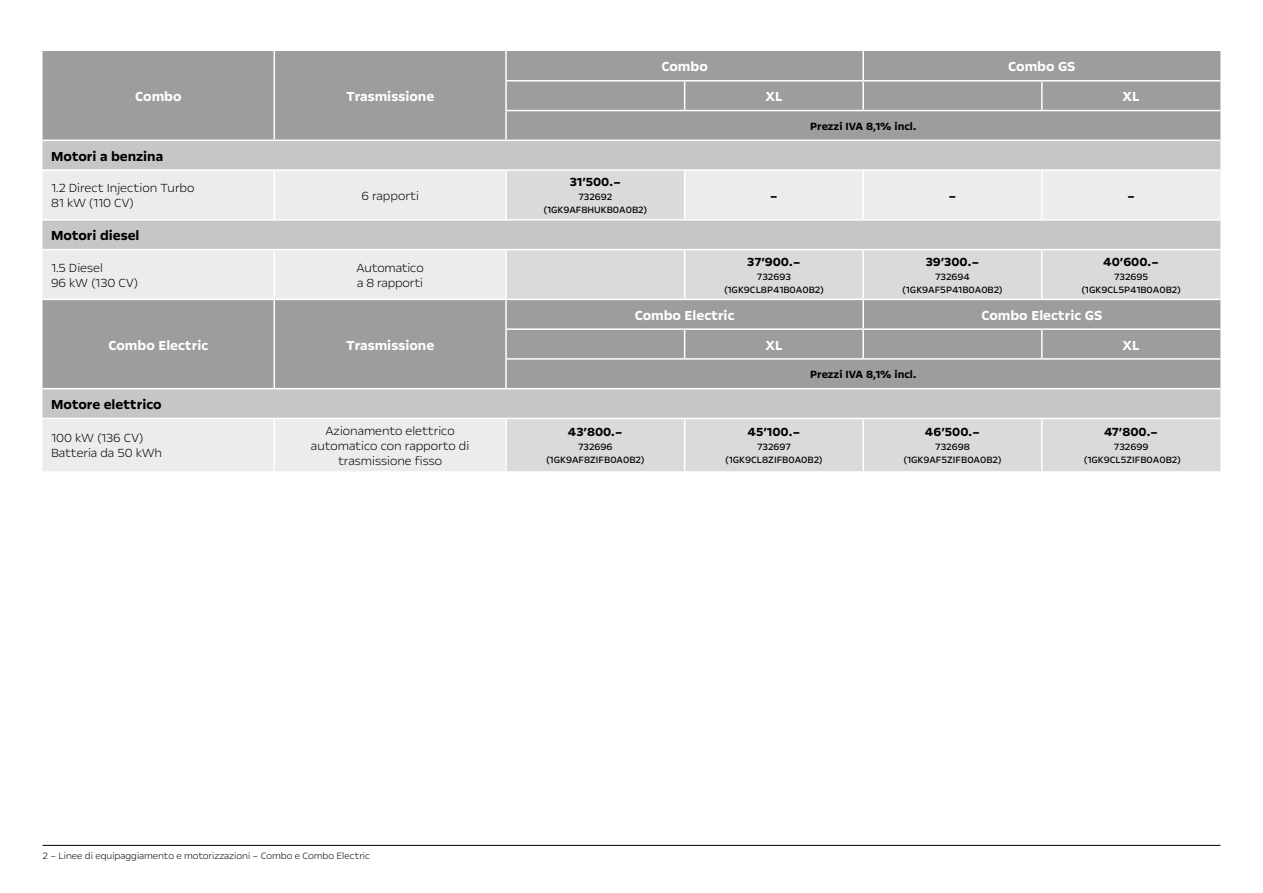
<style>
.page{position:relative;width:1263px;height:893px;background:#fff}
.page>*{position:absolute;margin:0;border:0;box-sizing:border-box;transform-origin:0 0}
.t1{font:700 15px "Opel Next";color:#fff}
.t2{font:700 15px "Opel Next";color:#000}
.t3{font:300 13.5px/15px "Opel Next";color:#000}
.t4{font:700 13.5px "Opel Next";color:#000}
.t5{font:700 12px "Opel Next";color:#000}
.t6{font:10.5px/13.5px "Opel Next";color:#000;text-align:center}
.t7{font:300 10.5px "Opel Next";color:#000}
</style>
<div class="page">
<hr style="left:43px;top:845px;width:1177px;height:1px;background:#000">
<div style="left:43px;top:51px;width:1177px;height:89px;background:#9c9d9d"></div>
<div style="left:43px;top:141px;width:1177px;height:28px;background:#c5c6c6"></div>
<svg style="left:43px;top:171px;width:463px;height:300px;background:#cccdcd"></svg>
<svg style="left:506px;top:171px;width:714px;height:300px;background:#c6c6c7"></svg>
<hr style="left:274px;top:51px;width:1px;height:30px;background:#fff">
<hr style="left:274px;top:81px;width:1px;height:30px;background:#fff">
<svg style="left:274px;top:111px;width:1px;height:29px"></svg>
<hr style="left:505px;top:51px;width:2px;height:29px;background:#fff">
<hr style="left:862px;top:51px;width:2px;height:29px;background:#fff">
<hr style="left:505px;top:80px;width:180px;height:2px;background:#fff">
<hr style="left:505px;top:82px;width:2px;height:28px;background:#fff">
<hr style="left:685px;top:80px;width:178px;height:2px;background:#fff">
<svg style="left:684px;top:82px;width:1px;height:28px"></svg>
<hr style="left:863px;top:80px;width:179px;height:2px;background:#fff">
<hr style="left:862px;top:82px;width:2px;height:28px;background:#fff">
<hr style="left:1042px;top:80px;width:178px;height:2px;background:#fff">
<svg style="left:1041px;top:82px;width:1px;height:28px"></svg>
<hr style="left:505px;top:110px;width:180px;height:1px;background:#fff">
<hr style="left:505px;top:111px;width:2px;height:29px;background:#fff">
<hr style="left:685px;top:110px;width:178px;height:1px;background:#fff">
<hr style="left:863px;top:110px;width:179px;height:1px;background:#fff">
<hr style="left:1042px;top:110px;width:178px;height:1px;background:#fff">
<hr style="left:43px;top:249px;width:231px;height:1px;background:#fff">
<hr style="left:274px;top:249px;width:232px;height:1px;background:#fff">
<hr style="left:274px;top:250px;width:1px;height:49px;background:#fff">
<hr style="left:43px;top:299px;width:231px;height:1px;background:#fff">
<hr style="left:274px;top:299px;width:232px;height:1px;background:#fff">
<svg style="left:274px;top:300px;width:1px;height:29px"></svg>
<hr style="left:274px;top:329px;width:1px;height:30px;background:#fff">
<svg style="left:274px;top:359px;width:1px;height:29px"></svg>
<hr style="left:505px;top:300px;width:2px;height:28px;background:#fff">
<hr style="left:862px;top:300px;width:2px;height:28px;background:#fff">
<hr style="left:505px;top:328px;width:180px;height:2px;background:#fff">
<hr style="left:505px;top:330px;width:2px;height:28px;background:#fff">
<hr style="left:685px;top:328px;width:178px;height:2px;background:#fff">
<svg style="left:684px;top:330px;width:1px;height:28px"></svg>
<hr style="left:863px;top:328px;width:179px;height:2px;background:#fff">
<hr style="left:862px;top:330px;width:2px;height:28px;background:#fff">
<hr style="left:1042px;top:328px;width:178px;height:2px;background:#fff">
<svg style="left:1041px;top:330px;width:1px;height:28px"></svg>
<hr style="left:274px;top:171px;width:1px;height:48px;background:#fff">
<hr style="left:505px;top:171px;width:2px;height:48px;background:#fff">
<hr style="left:684px;top:171px;width:1px;height:48px;background:#fff">
<hr style="left:862px;top:171px;width:2px;height:48px;background:#fff">
<hr style="left:1041px;top:171px;width:1px;height:48px;background:#fff">
<hr style="left:506px;top:249px;width:179px;height:1px;background:#fff">
<hr style="left:505px;top:250px;width:2px;height:49px;background:#fff">
<hr style="left:685px;top:249px;width:178px;height:1px;background:#fff">
<hr style="left:684px;top:250px;width:1px;height:49px;background:#fff">
<hr style="left:863px;top:249px;width:179px;height:1px;background:#fff">
<hr style="left:862px;top:250px;width:2px;height:49px;background:#fff">
<hr style="left:1042px;top:249px;width:178px;height:1px;background:#fff">
<hr style="left:1041px;top:250px;width:1px;height:49px;background:#fff">
<hr style="left:505px;top:358px;width:180px;height:2px;background:#fff">
<hr style="left:505px;top:360px;width:2px;height:28px;background:#fff">
<hr style="left:685px;top:358px;width:178px;height:2px;background:#fff">
<hr style="left:863px;top:358px;width:179px;height:2px;background:#fff">
<hr style="left:1042px;top:358px;width:178px;height:2px;background:#fff">
<hr style="left:43px;top:219px;width:231px;height:2px;background:#fff">
<hr style="left:274px;top:219px;width:232px;height:2px;background:#fff">
<hr style="left:506px;top:219px;width:179px;height:2px;background:#fff">
<hr style="left:685px;top:219px;width:178px;height:2px;background:#fff">
<hr style="left:863px;top:219px;width:179px;height:2px;background:#fff">
<hr style="left:1042px;top:219px;width:178px;height:2px;background:#fff">
<hr style="left:43px;top:388px;width:231px;height:1px;background:#fff">
<hr style="left:274px;top:388px;width:232px;height:1px;background:#fff">
<hr style="left:506px;top:388px;width:179px;height:1px;background:#fff">
<hr style="left:685px;top:388px;width:178px;height:1px;background:#fff">
<hr style="left:863px;top:388px;width:179px;height:1px;background:#fff">
<hr style="left:1042px;top:388px;width:178px;height:1px;background:#fff">
<hr style="left:43px;top:418px;width:231px;height:1px;background:#fff">
<hr style="left:274px;top:418px;width:232px;height:1px;background:#fff">
<hr style="left:274px;top:419px;width:1px;height:52px;background:#fff">
<hr style="left:506px;top:299px;width:179px;height:1px;background:#fff">
<hr style="left:685px;top:299px;width:178px;height:1px;background:#fff">
<hr style="left:863px;top:299px;width:179px;height:1px;background:#fff">
<hr style="left:1042px;top:299px;width:178px;height:1px;background:#fff">
<hr style="left:506px;top:418px;width:179px;height:1px;background:#fff">
<hr style="left:505px;top:419px;width:2px;height:52px;background:#fff">
<hr style="left:685px;top:418px;width:178px;height:1px;background:#fff">
<hr style="left:684px;top:419px;width:1px;height:52px;background:#fff">
<hr style="left:863px;top:418px;width:179px;height:1px;background:#fff">
<hr style="left:862px;top:419px;width:2px;height:52px;background:#fff">
<hr style="left:1042px;top:418px;width:178px;height:1px;background:#fff">
<hr style="left:1041px;top:419px;width:1px;height:52px;background:#fff">
<h1 class="t1" style="left:135px;top:87px;width:48px">Combo</h1>
<h1 class="t1" style="left:346px;top:87px;width:89px">Trasmissione</h1>
<h1 class="t2" style="left:51px;top:147px;width:114px">Motori a benzina</h1>
<p class="t3" style="left:51px;top:180px;width:145px">1.2 Direct Injection Turbo<br>81 kW (110 CV)</p>
<p class="t3" style="left:361px;top:188px;width:59px">6 rapporti</p>
<h1 class="t2" style="left:51px;top:226px;width:90px">Motori diesel</h1>
<p class="t3" style="left:51px;top:260px;width:89px">1.5 Diesel<br>96 kW (130 CV)</p>
<p class="t3" style="left:357px;top:260px;width:69px">Automatico a 8 rapporti</p>
<h1 class="t1" style="left:108px;top:336px;width:101px">Combo Electric</h1>
<h1 class="t1" style="left:346px;top:336px;width:89px">Trasmissione</h1>
<h1 class="t1" style="left:661px;top:58px;width:48px">Combo</h1>
<h1 class="t1" style="left:1008px;top:58px;width:69px">Combo GS</h1>
<h1 class="t1" style="left:765px;top:87px;width:19px">XL</h1>
<h1 class="t1" style="left:1123px;top:87px;width:19px">XL</h1>
<p class="t5" style="left:810px;top:119px;width:107px">Prezzi IVA 8,1% incl.</p>
<p class="t4" style="left:570px;top:174px;width:53px">31’500.–</p>
<p class="t6" style="left:543px;top:190px;width:105px">732692 (1GK9AF8HUKB0A0B2)</p>
<p class="t4" style="left:770px;top:187px;width:9px">–</p>
<p class="t4" style="left:948px;top:187px;width:9px">–</p>
<p class="t4" style="left:1127px;top:187px;width:9px">–</p>
<p class="t4" style="left:747px;top:254px;width:55px">37’900.–</p>
<p class="t6" style="left:724px;top:269px;width:101px">732693 (1GK9CL8P41B0A0B2)</p>
<p class="t4" style="left:926px;top:254px;width:55px">39’300.–</p>
<p class="t6" style="left:902px;top:269px;width:102px">732694 (1GK9AF5P41B0A0B2)</p>
<p class="t4" style="left:1103px;top:254px;width:57px">40’600.–</p>
<p class="t6" style="left:1081px;top:269px;width:101px">732695 (1GK9CL5P41B0A0B2)</p>
<h1 class="t1" style="left:635px;top:306px;width:101px">Combo Electric</h1>
<h1 class="t1" style="left:981px;top:306px;width:122px">Combo Electric GS</h1>
<h1 class="t1" style="left:765px;top:336px;width:19px">XL</h1>
<h1 class="t1" style="left:1123px;top:336px;width:19px">XL</h1>
<p class="t5" style="left:810px;top:367px;width:107px">Prezzi IVA 8,1% incl.</p>
<h1 class="t2" style="left:51px;top:395px;width:112px">Motore elettrico</h1>
<p class="t3" style="left:51px;top:430px;width:112px">100 kW (136 CV)<br>Batteria da 50 kWh</p>
<p class="t3" style="left:311px;top:423px;width:160px;text-align:center">Azionamento elettrico automatico con rapporto di trasmissione fisso</p>
<p class="t4" style="left:568px;top:424px;width:57px">43’800.–</p>
<p class="t6" style="left:546px;top:440px;width:100px">732696 (1GK9AF8ZIFB0A0B2)</p>
<p class="t4" style="left:747px;top:424px;width:54px">45’100.–</p>
<p class="t6" style="left:725px;top:440px;width:99px">732697 (1GK9CL8ZIFB0A0B2)</p>
<p class="t4" style="left:925px;top:424px;width:57px">46’500.–</p>
<p class="t6" style="left:903px;top:440px;width:100px">732698 (1GK9AF5ZIFB0A0B2)</p>
<p class="t4" style="left:1104px;top:424px;width:56px">47’800.–</p>
<p class="t6" style="left:1084px;top:440px;width:98px">732699 (1GK9CL5ZIFB0A0B2)</p>
<p class="t7" style="left:43px;top:849px;width:329px">2 – Linee di equipaggiamento e motorizzazioni – Combo e Combo Electric</p>
</div>
